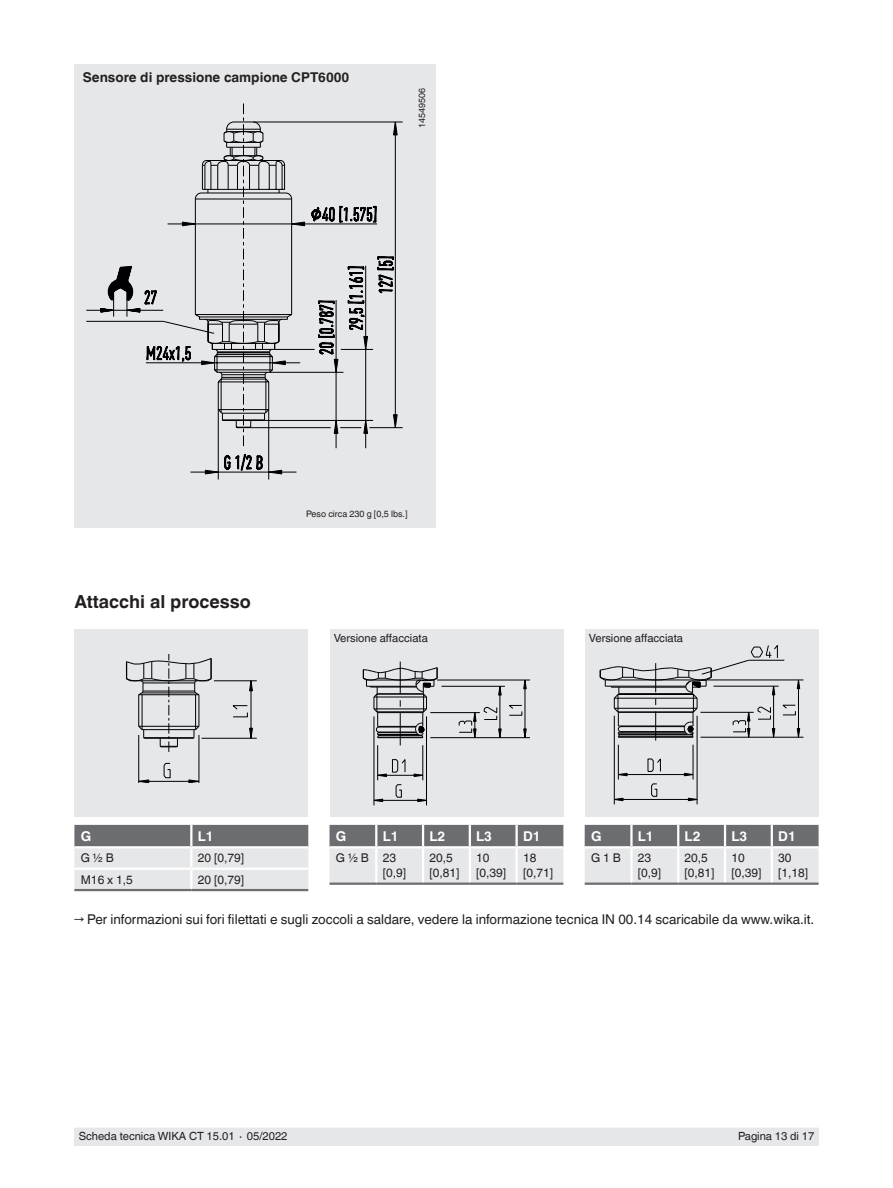
<style>
.page{position:relative;width:893px;height:1188px;background:#fff}
.page>*{position:absolute;margin:0;border:0;box-sizing:border-box;transform-origin:0 0}
.t1{font:700 18px "Helvetica World";color:#231f20}
.t2{font:13.5px "Helvetica World";color:#231f20}
.t3{font:700 13.5px "Helvetica World";color:#231f20}
.t4{font:700 13.5px "Helvetica World";color:#fff}
.t5{font:12px/15px "Helvetica World";color:#231f20}
.t6{font:11.25px "Helvetica World";color:#231f20}
.t7{font:9px "Helvetica World";color:#231f20}
</style>
<div class="page">
<div style="left:74px;top:1128px;width:745px;height:17px;background:#e6e7e9"></div>
<div style="left:74px;top:64px;width:362px;height:463px;background:#e6e7e9"></div>
<svg style="left:393px;top:123px;width:4px;height:12px"></svg>
<svg style="left:305px;top:147px;width:98px;height:302px"></svg>
<hr style="left:168px;top:224px;width:209px;height:1px;background:#000002">
<hr style="left:336px;top:300px;width:1px;height:148px;background:#000002">
<hr style="left:365px;top:266px;width:1px;height:182px;background:#000002">
<hr style="left:395px;top:122px;width:1px;height:306px;background:#000002">
<hr style="left:253px;top:122px;width:150px;height:1px;background:#000002">
<svg style="left:86px;top:103px;width:219px;height:377px"></svg>
<div style="left:74px;top:629px;width:234px;height:187px;background:#e6e7e9"></div>
<svg style="left:125px;top:655px;width:88px;height:97px"></svg>
<svg style="left:249px;top:728px;width:4px;height:10px"></svg>
<svg style="left:249px;top:680px;width:4px;height:11px"></svg>
<hr style="left:202px;top:738px;width:55px;height:1px;background:#000002">
<hr style="left:251px;top:681px;width:1px;height:57px;background:#000002">
<hr style="left:214px;top:681px;width:43px;height:1px;background:#000002">
<svg style="left:232px;top:705px;width:16px;height:12px"></svg>
<svg style="left:139px;top:779px;width:10px;height:2px"></svg>
<svg style="left:188px;top:779px;width:11px;height:2px"></svg>
<hr style="left:138px;top:735px;width:1px;height:47px;background:#000002">
<hr style="left:139px;top:781px;width:60px;height:1px;background:#000002">
<hr style="left:199px;top:735px;width:1px;height:47px;background:#000002">
<svg style="left:164px;top:763px;width:7px;height:15px"></svg>
<div style="left:330px;top:629px;width:233px;height:187px;background:#e6e7e9"></div>
<div style="left:585px;top:629px;width:234px;height:187px;background:#e6e7e9"></div>
<hr style="left:655px;top:711px;width:1px;height:30px;background:#000002">
<hr style="left:700px;top:737px;width:103px;height:1px;background:#000002">
<hr style="left:707px;top:680px;width:96px;height:1px;background:#000002">
<svg style="left:599px;top:645px;width:201px;height:93px"></svg>
<svg style="left:684px;top:773px;width:9px;height:3px"></svg>
<svg style="left:619px;top:773px;width:8px;height:3px"></svg>
<hr style="left:618px;top:745px;width:1px;height:35px;background:#000002">
<hr style="left:618px;top:774px;width:75px;height:1px;background:#000002">
<hr style="left:693px;top:745px;width:1px;height:35px;background:#000002">
<svg style="left:648px;top:758px;width:13px;height:14px"></svg>
<svg style="left:688px;top:798px;width:9px;height:3px"></svg>
<svg style="left:615px;top:798px;width:8px;height:3px"></svg>
<hr style="left:614px;top:716px;width:1px;height:88px;background:#000002">
<hr style="left:614px;top:799px;width:83px;height:1px;background:#000002">
<hr style="left:697px;top:716px;width:1px;height:88px;background:#000002">
<svg style="left:651px;top:784px;width:6px;height:13px"></svg>
<hr style="left:400px;top:713px;width:1px;height:32px;background:#000002">
<svg style="left:362px;top:667px;width:76px;height:71px"></svg>
<hr style="left:400px;top:662px;width:1px;height:32px;background:#000002">
<svg style="left:523px;top:729px;width:4px;height:8px"></svg>
<svg style="left:523px;top:681px;width:4px;height:8px"></svg>
<hr style="left:430px;top:737px;width:100px;height:1px;background:#000002">
<hr style="left:525px;top:680px;width:1px;height:58px;background:#000002">
<hr style="left:437px;top:680px;width:93px;height:1px;background:#000002">
<svg style="left:509px;top:705px;width:13px;height:11px"></svg>
<svg style="left:498px;top:729px;width:4px;height:9px"></svg>
<svg style="left:498px;top:687px;width:4px;height:8px"></svg>
<hr style="left:500px;top:686px;width:1px;height:52px;background:#000002">
<hr style="left:441px;top:686px;width:64px;height:1px;background:#000002">
<svg style="left:484px;top:707px;width:13px;height:13px"></svg>
<hr style="left:430px;top:712px;width:50px;height:1px;background:#000002">
<svg style="left:459px;top:712px;width:17px;height:26px"></svg>
<svg style="left:375px;top:799px;width:8px;height:3px"></svg>
<svg style="left:417px;top:799px;width:9px;height:3px"></svg>
<hr style="left:374px;top:716px;width:1px;height:89px;background:#000002">
<hr style="left:374px;top:800px;width:52px;height:1px;background:#000002">
<hr style="left:426px;top:716px;width:1px;height:89px;background:#000002">
<svg style="left:396px;top:784px;width:6px;height:14px"></svg>
<svg style="left:414px;top:774px;width:9px;height:3px"></svg>
<hr style="left:377px;top:745px;width:1px;height:35px;background:#000002">
<hr style="left:378px;top:775px;width:45px;height:1px;background:#000002">
<hr style="left:423px;top:745px;width:1px;height:35px;background:#000002">
<svg style="left:377px;top:759px;width:28px;height:18px"></svg>
<svg style="left:74px;top:825px;width:234px;height:64px;background:#c0c1c3"></svg>
<hr style="left:74px;top:889px;width:117px;height:2px;background:#6c6d70">
<hr style="left:191px;top:889px;width:117px;height:2px;background:#6c6d70">
<svg style="left:329px;top:825px;width:234px;height:58px;background:#b8b9bb"></svg>
<hr style="left:375px;top:825px;width:2px;height:21px;background:#fff">
<hr style="left:422px;top:825px;width:2px;height:21px;background:#fff">
<hr style="left:469px;top:825px;width:2px;height:21px;background:#fff">
<hr style="left:515px;top:825px;width:3px;height:21px;background:#fff">
<hr style="left:329px;top:846px;width:47px;height:2px;background:#fff">
<hr style="left:376px;top:846px;width:47px;height:2px;background:#fff">
<hr style="left:375px;top:848px;width:2px;height:35px;background:#fff">
<hr style="left:423px;top:846px;width:47px;height:2px;background:#fff">
<hr style="left:422px;top:848px;width:2px;height:35px;background:#fff">
<hr style="left:470px;top:846px;width:47px;height:2px;background:#fff">
<hr style="left:469px;top:848px;width:2px;height:35px;background:#fff">
<hr style="left:517px;top:846px;width:46px;height:2px;background:#fff">
<hr style="left:515px;top:848px;width:3px;height:35px;background:#fff">
<hr style="left:329px;top:883px;width:47px;height:2px;background:#6c6d70">
<hr style="left:376px;top:883px;width:47px;height:2px;background:#6c6d70">
<hr style="left:423px;top:883px;width:47px;height:2px;background:#6c6d70">
<hr style="left:470px;top:883px;width:47px;height:2px;background:#6c6d70">
<hr style="left:517px;top:883px;width:46px;height:2px;background:#6c6d70">
<svg style="left:585px;top:825px;width:234px;height:58px;background:#b7b8ba"></svg>
<hr style="left:630px;top:825px;width:3px;height:21px;background:#fff">
<hr style="left:677px;top:825px;width:2px;height:21px;background:#fff">
<hr style="left:724px;top:825px;width:2px;height:21px;background:#fff">
<hr style="left:771px;top:825px;width:2px;height:21px;background:#fff">
<hr style="left:585px;top:846px;width:46px;height:2px;background:#fff">
<hr style="left:631px;top:846px;width:47px;height:2px;background:#fff">
<hr style="left:630px;top:848px;width:3px;height:35px;background:#fff">
<hr style="left:678px;top:846px;width:47px;height:2px;background:#fff">
<hr style="left:677px;top:848px;width:2px;height:35px;background:#fff">
<hr style="left:725px;top:846px;width:47px;height:2px;background:#fff">
<hr style="left:724px;top:848px;width:2px;height:35px;background:#fff">
<hr style="left:772px;top:846px;width:47px;height:2px;background:#fff">
<hr style="left:771px;top:848px;width:2px;height:35px;background:#fff">
<hr style="left:585px;top:883px;width:46px;height:2px;background:#6c6d70">
<hr style="left:631px;top:883px;width:47px;height:2px;background:#6c6d70">
<hr style="left:678px;top:883px;width:47px;height:2px;background:#6c6d70">
<hr style="left:725px;top:883px;width:47px;height:2px;background:#6c6d70">
<hr style="left:772px;top:883px;width:47px;height:2px;background:#6c6d70">
<p class="t3" style="left:83px;top:69px;width:268px">Sensore di pressione campione CPT6000</p>
<p class="t7" style="left:417px;top:128px;width:42px;rotate:-90deg">14549506</p>
<h1 class="t1" style="left:74px;top:591px;width:178px">Attacchi al processo</h1>
<p class="t7" style="left:306px;top:508px;width:103px">Peso circa 230 g [0,5 lbs.]</p>
<p class="t6" style="left:334px;top:631px;width:96px">Versione affacciata</p>
<p class="t6" style="left:589px;top:631px;width:96px">Versione affacciata</p>
<p class="t4" style="left:591px;top:828px;width:12px">G</p>
<p class="t4" style="left:638px;top:828px;width:17px">L1</p>
<p class="t4" style="left:685px;top:828px;width:17px">L2</p>
<p class="t4" style="left:731px;top:828px;width:17px">L3</p>
<p class="t4" style="left:778px;top:828px;width:19px">D1</p>
<p class="t5" style="left:591px;top:851px;width:31px">G 1 B</p>
<p class="t5" style="left:638px;top:851px;width:25px">23 [0,9]</p>
<p class="t5" style="left:685px;top:851px;width:32px">20,5 [0,81]</p>
<p class="t5" style="left:731px;top:851px;width:32px">10 [0,39]</p>
<p class="t5" style="left:778px;top:851px;width:32px">30 [1,18]</p>
<p class="t2" style="left:74px;top:911px;width:741px">→ Per informazioni sui fori filettati e sugli zoccoli a saldare, vedere la informazione tecnica IN 00.14 scaricabile da www.wika.it.</p>
<p class="t4" style="left:336px;top:828px;width:12px">G</p>
<p class="t4" style="left:383px;top:828px;width:17px">L1</p>
<p class="t4" style="left:429px;top:828px;width:17px">L2</p>
<p class="t4" style="left:476px;top:828px;width:17px">L3</p>
<p class="t4" style="left:523px;top:828px;width:19px">D1</p>
<p class="t5" style="left:383px;top:851px;width:25px;text-indent:-47px">G ½ B 23 [0,9]</p>
<p class="t5" style="left:429px;top:851px;width:32px">20,5 [0,81]</p>
<p class="t5" style="left:476px;top:851px;width:32px">10 [0,39]</p>
<p class="t5" style="left:523px;top:851px;width:32px">18 [0,71]</p>
<p class="t4" style="left:81px;top:828px;width:12px">G</p>
<p class="t4" style="left:198px;top:828px;width:17px">L1</p>
<p class="t5" style="left:81px;top:851px;width:35px">G ½ B</p>
<p class="t5" style="left:198px;top:851px;width:48px">20 [0,79]</p>
<p class="t5" style="left:81px;top:872px;width:54px">M16 x 1,5</p>
<p class="t5" style="left:198px;top:872px;width:48px">20 [0,79]</p>
<p class="t6" style="left:79px;top:1130px;width:210px">Scheda tecnica WIKA CT 15.01 ∙ 05/2022</p>
<p class="t6" style="left:738px;top:1130px;width:78px">Pagina 13 di 17</p>
</div>
